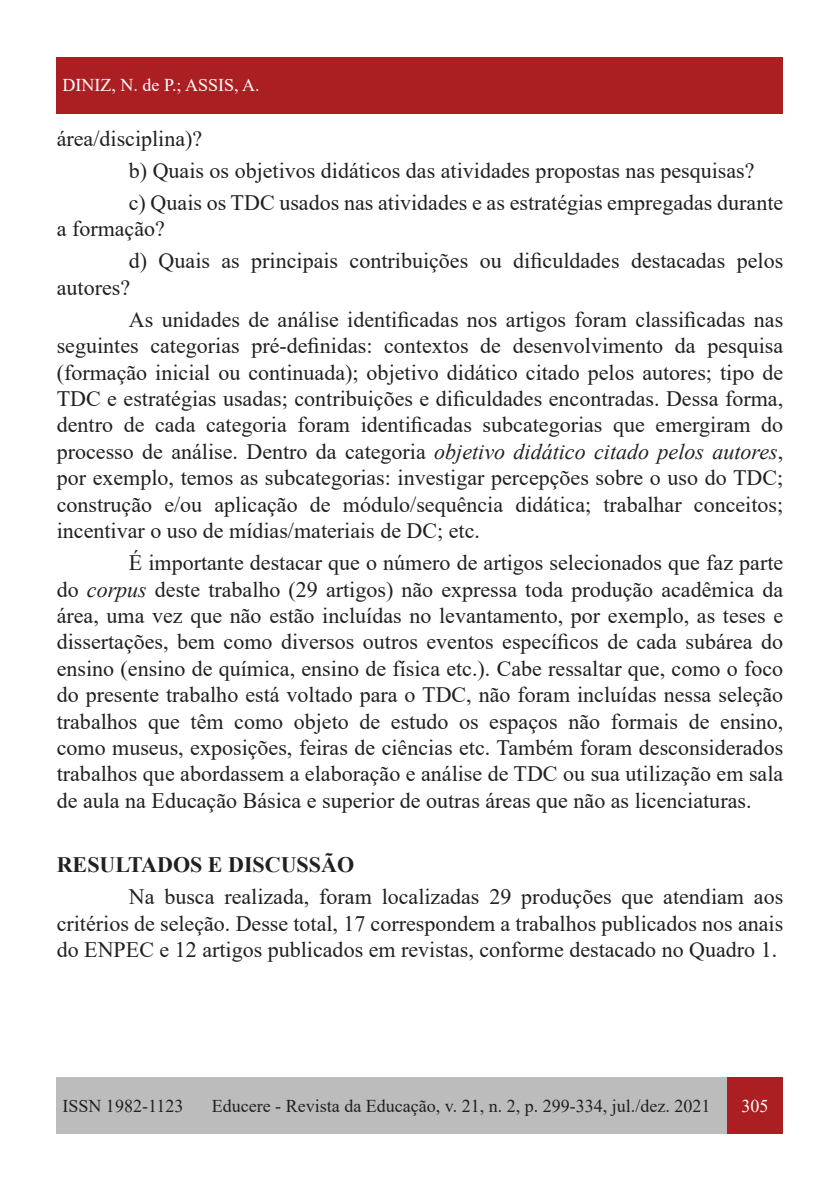
<style>
.page{position:relative;width:840px;height:1191px;background:#fff}
.page>*{position:absolute;margin:0;border:0;box-sizing:border-box;transform-origin:0 0}
.t1{font:22px/26.4px "Times New Roman";color:#231f20;text-align:justify}
.t2{font:700 22px "Times New Roman";color:#231f20}
.t3{font:18px "Times New Roman";color:#231f20}
.t4{font:18px "Times New Roman";color:#fff}
.s1{font-style:italic}
</style>
<div class="page">
<div style="left:57px;top:57px;width:725px;height:56px;background:#ab1e22"></div>
<div style="left:726px;top:1077px;width:56px;height:57px;background:#ab1e22"></div>
<div style="left:196px;top:1077px;width:530px;height:57px;background:#bcbcbc"></div>
<div style="left:57px;top:1077px;width:139px;height:57px;background:#bcbcbc"></div>
<p class="t4" style="left:62px;top:73px;width:199px">DINIZ, N. de P.; ASSIS, A.</p>
<p class="t1" style="left:57px;top:124px;width:147px">área/disciplina)?</p>
<p class="t1" style="left:129px;top:156px;width:627px">b) Quais os objetivos didáticos das atividades propostas nas pesquisas?</p>
<p class="t1" style="left:57px;top:189px;width:727px;text-indent:72px">c) Quais os TDC usados nas atividades e as estratégias empregadas durante a formação?</p>
<p class="t1" style="left:57px;top:247px;width:727px;text-indent:72px">d) Quais as principais contribuições ou dificuldades destacadas pelos autores?</p>
<p class="t1" style="left:57px;top:305px;width:727px;text-indent:72px">As unidades de análise identificadas nos artigos foram classificadas nas seguintes categorias pré-definidas: contextos de desenvolvimento da pesquisa (formação inicial ou continuada); objetivo didático citado pelos autores; tipo de TDC e estratégias usadas; contribuições e dificuldades encontradas. Dessa forma, dentro de cada categoria foram identificadas subcategorias que emergiram do processo de análise. Dentro da categoria <span class="s1">objetivo didático citado pelos autores</span>, por exemplo, temos as subcategorias: investigar percepções sobre o uso do TDC; construção e/ou aplicação de módulo/sequência didática; trabalhar conceitos; incentivar o uso de mídias/materiais de DC; etc.</p>
<p class="t1" style="left:57px;top:549px;width:727px;text-indent:72px">É importante destacar que o número de artigos selecionados que faz parte do <span class="s1">corpus</span> deste trabalho (29 artigos) não expressa toda produção acadêmica da área, uma vez que não estão incluídas no levantamento, por exemplo, as teses e dissertações, bem como diversos outros eventos específicos de cada subárea do ensino (ensino de química, ensino de física etc.). Cabe ressaltar que, como o foco do presente trabalho está voltado para o TDC, não foram incluídas nessa seleção trabalhos que têm como objeto de estudo os espaços não formais de ensino, como museus, exposições, feiras de ciências etc. Também foram desconsiderados trabalhos que abordassem a elaboração e análise de TDC ou sua utilização em sala de aula na Educação Básica e superior de outras áreas que não as licenciaturas.</p>
<p class="t2" style="left:57px;top:849px;width:299px">RESULTADOS E DISCUSSÃO</p>
<p class="t1" style="left:57px;top:883px;width:727px;text-indent:72px">Na busca realizada, foram localizadas 29 produções que atendiam aos critérios de seleção. Desse total, 17 correspondem a trabalhos publicados nos anais do ENPEC e 12 artigos publicados em revistas, conforme destacado no Quadro 1.</p>
<p class="t3" style="left:62px;top:1093px;width:122px">ISSN 1982-1123</p>
<p class="t3" style="left:212px;top:1093px;width:500px">Educere - Revista da Educação, v. 21, n. 2, p. 299-334, jul./dez. 2021</p>
<p class="t4" style="left:741px;top:1093px;width:28px">305</p>
</div>
